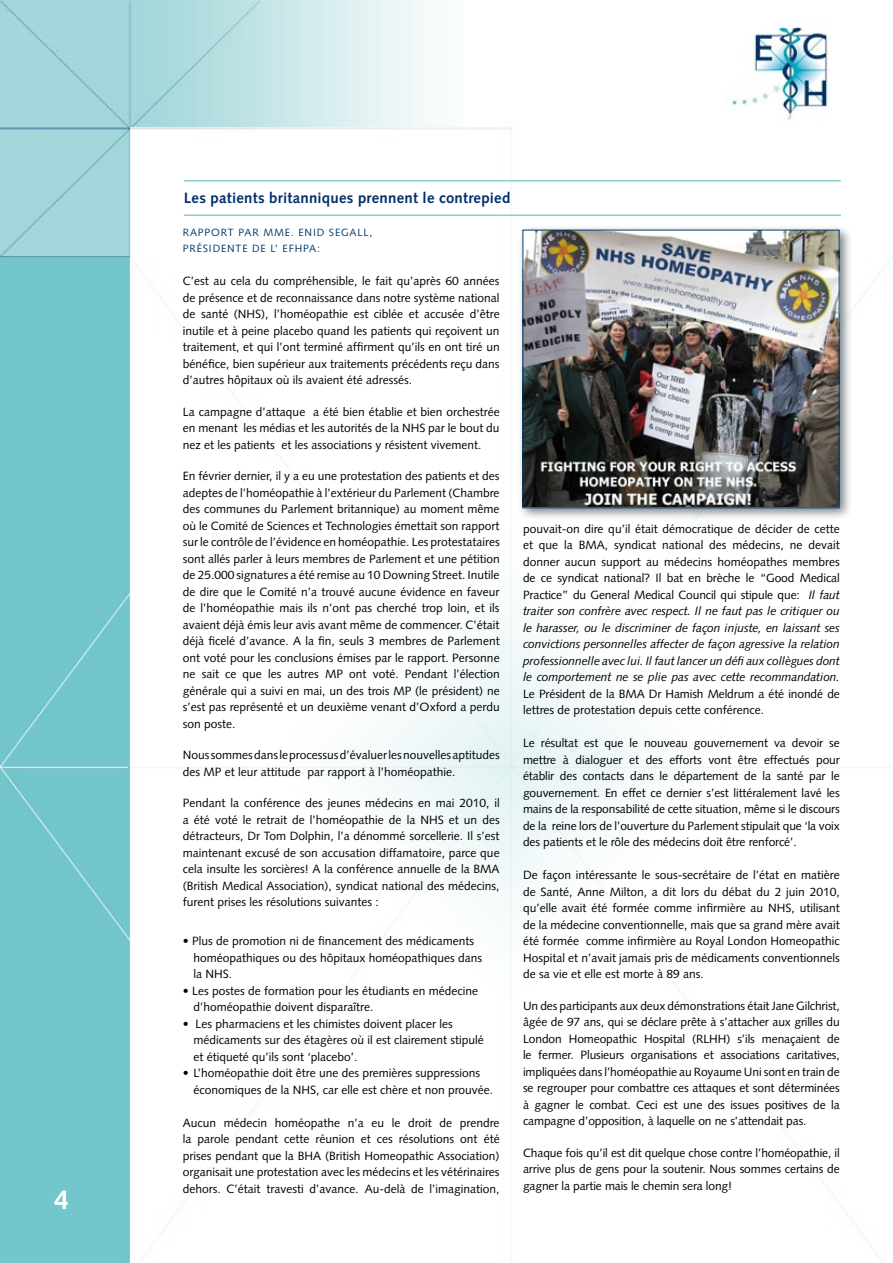
<style>
.page{position:relative;width:893px;height:1263px;background:#fff}
.page>*{position:absolute;margin:0;border:0;box-sizing:border-box;transform-origin:0 0}
.t1{font:700 27px "Syntax LT";color:#fff}
.t2{font:700 15px "Syntax LT";letter-spacing:.015em;color:#002f6b}
.t3{font:12px/16.5px "Syntax LT";color:#000;text-align:justify}
.t4{font:italic 12px/16.5px "Syntax LT";letter-spacing:-.01em;color:#000;text-align:justify}
.t5{font:10.5px "Syntax LT";letter-spacing:.08em;color:#003b6c}
.s1{font-style:normal}
</style>
<div class="page">
<img style="left:0;top:0;width:828px;height:1263px">
<div style="left:130px;top:128px;width:763px;height:1135px;background:#fff"></div>
<div style="left:517px;top:224px;width:335px;height:297px;background:#303f4b;opacity:.65"></div>
<img style="left:525px;top:232px;width:312px;height:274px">
<div style="left:523px;top:230px;width:316px;height:278px;border:1px solid #003b6c"></div>
<hr style="left:184px;top:180px;width:657px;height:1px;background:#52b5bd">
<hr style="left:184px;top:215px;width:657px;height:1px;background:#52b5bd">
<h1 class="t1" style="left:54px;top:1184px;width:17px">4</h1>
<p class="t2" style="left:184px;top:189px;width:328px">Les patients britanniques prennent le contrepied</p>
<p class="t5" style="left:183px;top:226px;width:16px">Rapport</p>
<p class="t5" style="left:238px;top:226px;width:8px">par</p>
<p class="t5" style="left:263px;top:226px;width:49px">Mme. Enid</p>
<p class="t5" style="left:329px;top:226px;width:14px">Segall</p>
<p class="t5" style="left:370px;top:226px;width:4px">,</p>
<p class="t5" style="left:183px;top:242px;width:28px">Présidente</p>
<p class="t5" style="left:252px;top:242px;width:69px">de l’ EFHPA:</p>
<p class="t3" style="left:183px;top:273px;width:318px">C’est au cela du compréhensible, le fait qu’après 60 années de présence et de reconnaissance dans notre système national de santé (NHS), l’homéopathie est ciblée et accusée d’être inutile et à peine placebo quand les patients qui reçoivent un traitement, et qui l’ont terminé affirment qu’ils en ont tiré un bénéfice, bien supérieur aux traitements précédents reçu dans d’autres hôpitaux où ils avaient été adressés.</p>
<p class="t3" style="left:183px;top:403px;width:318px">La campagne d’attaque a été bien établie et bien orchestrée en menant les médias et les autorités de la NHS par le bout du nez et les patients et les associations y résistent vivement.</p>
<p class="t3" style="left:183px;top:468px;width:318px">En février dernier, il y a eu une protestation des patients et des adeptes de l’homéopathie à l’extérieur du Parlement (Chambre des communes du Parlement britannique) au moment même où le Comité de Sciences et Technologies émettait son rapport sur le contrôle de l’évidence en homéopathie. Les protestataires sont allés parler à leurs membres de Parlement et une pétition de 25.000 signatures a été remise au 10 Downing Street. Inutile de dire que le Comité n’a trouvé aucune évidence en faveur de l’homéopathie mais ils n’ont pas cherché trop loin, et ils avaient déjà émis leur avis avant même de commencer. C’était déjà ficelé d’avance. A la fin, seuls 3 membres de Parlement ont voté pour les conclusions émises par le rapport. Personne ne sait ce que les autres MP ont voté. Pendant l’élection générale qui a suivi en mai, un des trois MP (le président) ne s’est pas représenté et un deuxième venant d’Oxford a perdu son poste.</p>
<p class="t3" style="left:183px;top:747px;width:318px">Nous sommes dans le processus d’évaluer les nouvelles aptitudes des MP et leur attitude par rapport à l’homéopathie.</p>
<p class="t3" style="left:183px;top:795px;width:318px">Pendant la conférence des jeunes médecins en mai 2010, il a été voté le retrait de l’homéopathie de la NHS et un des détracteurs, Dr Tom Dolphin, l’a dénommé sorcellerie. Il s’est maintenant excusé de son accusation diffamatoire, parce que cela insulte les sorcières! A la conférence annuelle de la BMA (British Medical Association), syndicat national des médecins, furent prises les résolutions suivantes :</p>
<p class="t3" style="left:193px;top:933px;width:290px;text-align:left;text-indent:-11px">• Plus de promotion ni de financement des médicaments homéopathiques ou des hôpitaux homéopathiques dans la NHS.</p>
<p class="t3" style="left:193px;top:982px;width:286px;text-indent:-11px">• Les postes de formation pour les étudiants en médecine d’homéopathie doivent disparaître.</p>
<p class="t3" style="left:193px;top:1015px;width:292px;text-align:left;text-indent:-11px">• Les pharmaciens et les chimistes doivent placer les médicaments sur des étagères où il est clairement stipulé et étiqueté qu’ils sont ‘placebo’.</p>
<p class="t3" style="left:193px;top:1065px;width:301px;text-indent:-11px">• L’homéopathie doit être une des premières suppressions économiques de la NHS, car elle est chère et non prouvée.</p>
<p class="t3" style="left:183px;top:1114px;width:318px">Aucun médecin homéopathe n’a eu le droit de prendre la parole pendant cette réunion et ces résolutions ont été prises pendant que la BHA (British Homeopathic Association) organisait une protestation avec les médecins et les vétérinaires dehors. C’était travesti d’avance. Au-delà de l’imagination,</p>
<p class="t4" style="left:523px;top:520px;width:318px"><span class="s1">pouvait-on dire qu’il était démocratique de décider de cette et que la BMA, syndicat national des médecins, ne devait donner aucun support au médecins homéopathes membres de ce syndicat national? Il bat en brèche le “Good Medical Practice” du General Medical Council qui stipule que:</span> Il faut traiter son confrère avec respect. Il ne faut pas le critiquer ou le harasser, ou le discriminer de façon injuste, en laissant ses convictions personnelles affecter de façon agressive la relation professionnelle avec lui. Il faut lancer un défi aux collègues dont le comportement ne se plie pas avec cette recommandation.</p>
<p class="t3" style="left:523px;top:685px;width:318px">Le Président de la BMA Dr Hamish Meldrum a été inondé de lettres de protestation depuis cette conférence.</p>
<p class="t3" style="left:523px;top:735px;width:318px">Le résultat est que le nouveau gouvernement va devoir se mettre à dialoguer et des efforts vont être effectués pour établir des contacts dans le département de la santé par le gouvernement. En effet ce dernier s’est littéralement lavé les mains de la responsabilité de cette situation, même si le discours de la reine lors de l’ouverture du Parlement stipulait que ‘la voix des patients et le rôle des médecins doit être renforcé’.</p>
<p class="t3" style="left:523px;top:867px;width:318px">De façon intéressante le sous-secrétaire de l’état en matière de Santé, Anne Milton, a dit lors du débat du 2 juin 2010, qu’elle avait été formée comme infirmière au NHS, utilisant de la médecine conventionnelle, mais que sa grand mère avait été formée comme infirmière au Royal London Homeopathic Hospital et n’avait jamais pris de médicaments conventionnels de sa vie et elle est morte à 89 ans.</p>
<p class="t3" style="left:523px;top:997px;width:318px">Un des participants aux deux démonstrations était Jane Gilchrist, âgée de 97 ans, qui se déclare prête à s’attacher aux grilles du London Homeopathic Hospital (RLHH) s’ils menaçaient de le fermer. Plusieurs organisations et associations caritatives, impliquées dans l’homéopathie au Royaume Uni sont en train de se regrouper pour combattre ces attaques et sont déterminées à gagner le combat. Ceci est une des issues positives de la campagne d’opposition, à laquelle on ne s’attendait pas.</p>
<p class="t3" style="left:523px;top:1144px;width:318px">Chaque fois qu’il est dit quelque chose contre l’homéopathie, il arrive plus de gens pour la soutenir. Nous sommes certains de gagner la partie mais le chemin sera long!</p>
</div>
